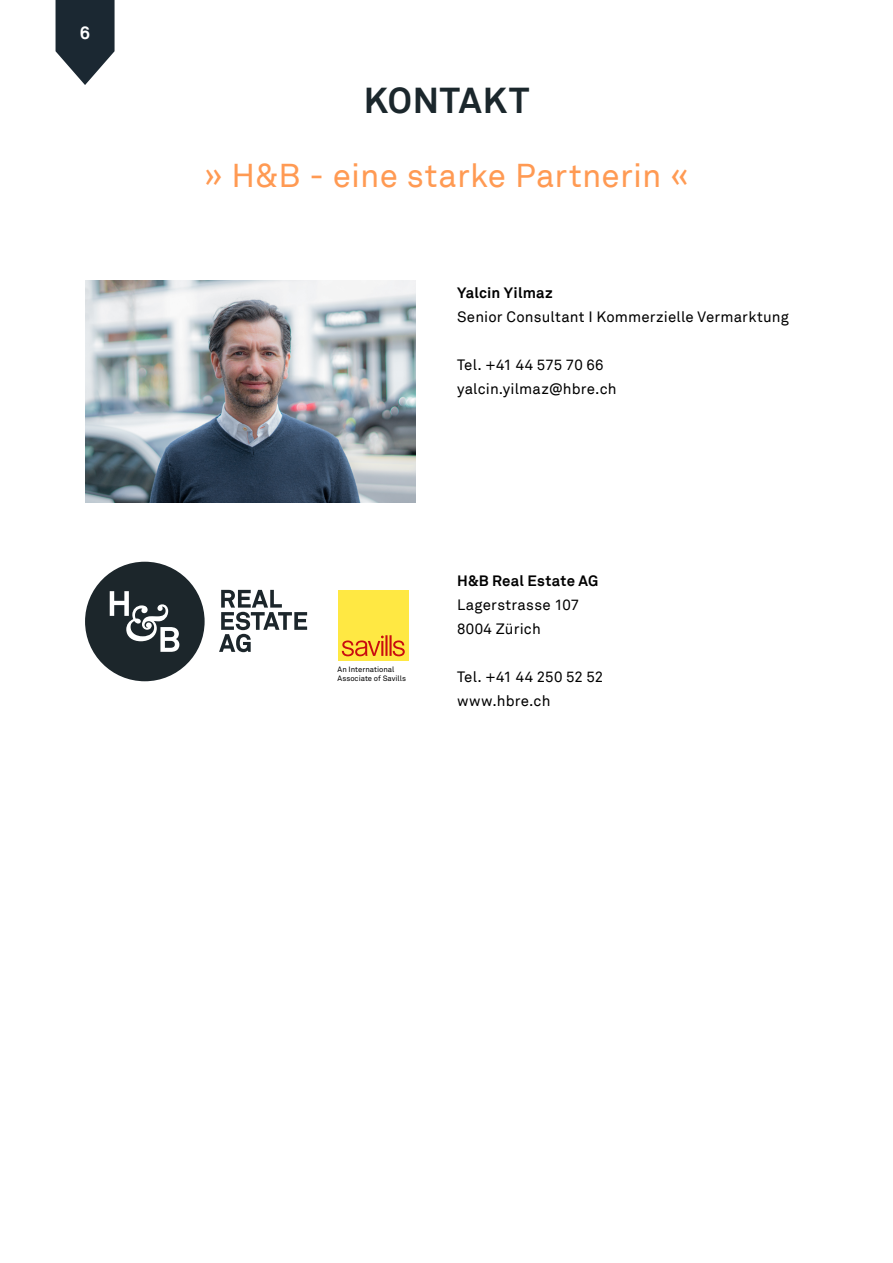
<style>
.page{position:relative;width:893px;height:1263px;background:#fff}
.page>*{position:absolute;margin:0;border:0;box-sizing:border-box;transform-origin:0 0}
.t1{font:700 36px "Akkurat TT";letter-spacing:.02em;color:#1b272c}
.t2{font:33px "Akkurat";letter-spacing:.01em;color:#ff9a53}
.t3{font:700 18px "Akkurat TT";color:#fff}
.t4{font:15px/24px "Akkurat";letter-spacing:.01em;color:#000}
.t5{font:700 15px "Akkurat TT";letter-spacing:.015em;color:#000}
.t6{font:7.65px/9.1px "Akkurat";color:#000}
</style>
<div class="page">
<svg style="left:56px;top:0;width:59px;height:85px"></svg>
<img style="left:85px;top:281px;width:331px;height:221px">
<svg style="left:85px;top:562px;width:222px;height:119px"></svg>
<div style="left:338px;top:590px;width:71px;height:71px;background:#ffe843"></div>
<svg style="left:342px;top:635px;width:63px;height:21px"></svg>
<p class="t3" style="left:80px;top:21px;width:12px">6</p>
<h1 class="t1" style="left:364px;top:78px;width:167px">KONTAKT</h1>
<h2 class="t2" style="left:204px;top:156px;width:486px">» H&amp;B - eine starke Partnerin «</h2>
<p class="t5" style="left:457px;top:283px;width:97px">Yalcin Yilmaz</p>
<p class="t4" style="left:457px;top:305px;width:333px">Senior Consultant I Kommerzielle Vermarktung</p>
<p class="t4" style="left:457px;top:353px;width:161px">Tel. +41 44 575 70 66 yalcin.yilmaz@hbre.ch</p>
<p class="t6" style="left:338px;top:665px;width:70px">An International<br>Associate of Savills</p>
<p class="t5" style="left:457px;top:571px;width:143px">H&amp;B Real Estate AG</p>
<p class="t4" style="left:457px;top:593px;width:124px">Lagerstrasse 107<br>8004 Zürich</p>
<p class="t4" style="left:457px;top:665px;width:148px">Tel. +41 44 250 52 52 www.hbre.ch</p>
</div>
